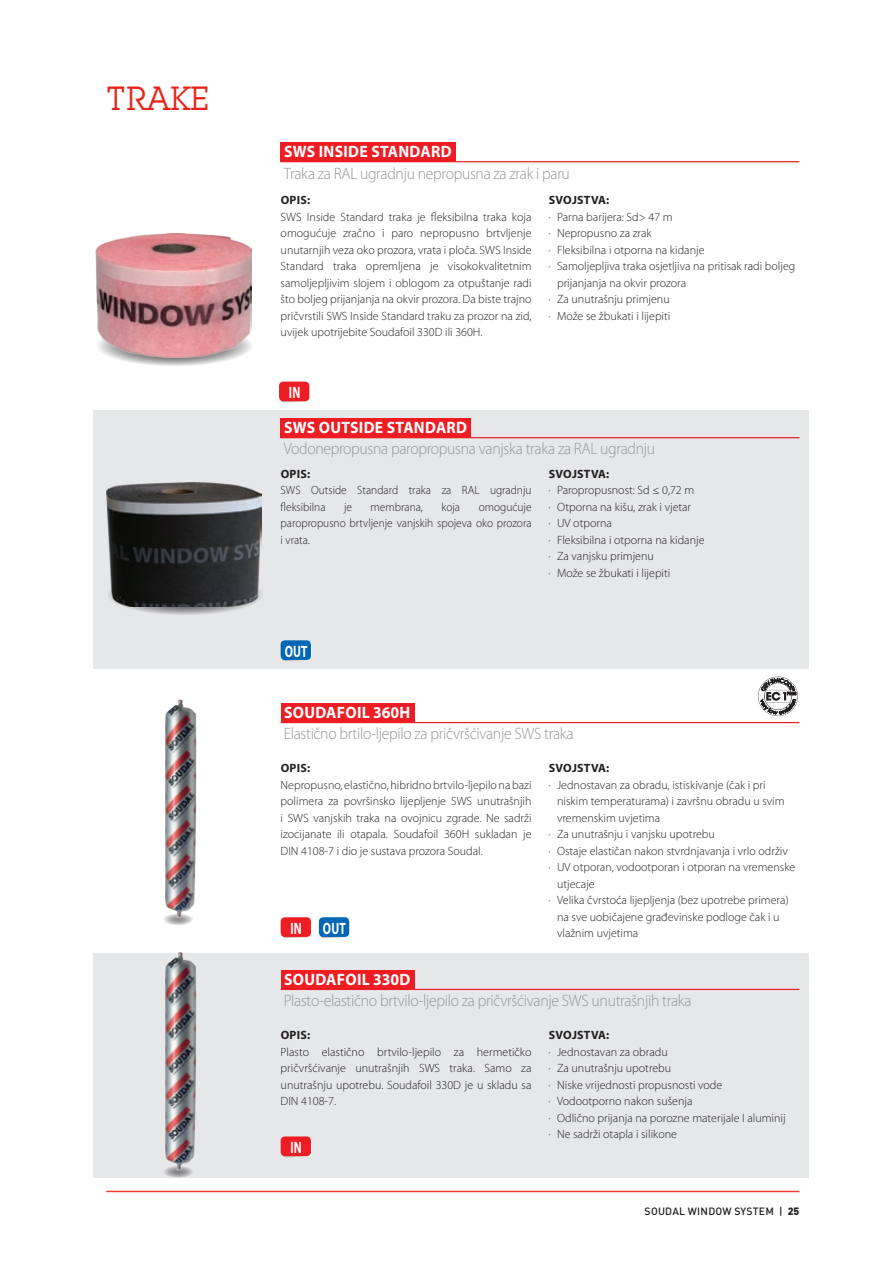
<style>
.page{position:relative;width:893px;height:1263px;background:#fff}
.page>*{position:absolute;margin:0;border:0;box-sizing:border-box;transform-origin:0 0}
.t1{font:33px "Lubalin Graph IT Cby BT";color:#e72419}
.t2{font:300 16.5px "Myriad Pro";letter-spacing:-.02em;color:#939598;scale:.95 1}
.t3{font:700 16.5px "Myriad Pro";letter-spacing:.02em;color:#fff;scale:.95 1}
.t4{font:700 16.5px "Myriad Pro";letter-spacing:.02em;color:#fff;scale:.7 1}
.t5{font:300 12px/16.5px "Myriad Pro";color:#231f20;text-align:justify}
.t6{font:300 12px/16.5px "Myriad Pro";color:#231f20;scale:.95 1}
.t7{font:700 12px "Myriad Pro";letter-spacing:.02em;color:#231f20}
.t8{font:500 10.5px "DIN Pro";letter-spacing:.02em;color:#231f20}
.s1{font-weight:900}
</style>
<div class="page">
<hr style="left:106px;top:1191px;width:693px;height:1px;background:#ee3e34">
<div style="left:94px;top:411px;width:715px;height:258px;background:#e6e7e9"></div>
<div style="left:94px;top:953px;width:715px;height:225px;background:#e6e7e9"></div>
<div style="left:281px;top:142px;width:175px;height:20px;background:#ee1d23"></div>
<hr style="left:281px;top:161px;width:518px;height:1px;background:#ee1d23">
<div style="left:281px;top:418px;width:190px;height:20px;background:#ee1d23"></div>
<hr style="left:281px;top:437px;width:518px;height:1px;background:#ee1d23">
<div style="left:281px;top:703px;width:134px;height:20px;background:#ee1d23"></div>
<hr style="left:281px;top:722px;width:518px;height:1px;background:#ee1d23">
<svg style="left:164px;top:918px;width:29px;height:7px"></svg>
<img style="left:165px;top:700px;width:31px;height:218px">
<svg style="left:164px;top:1170px;width:29px;height:8px"></svg>
<img style="left:165px;top:952px;width:31px;height:218px">
<svg style="left:282px;top:935px;width:29px;height:3px"></svg>
<div style="left:281px;top:917px;width:30px;height:20px;background:#ee1d23;border-radius:4px"></div>
<svg style="left:280px;top:383px;width:30px;height:19px"></svg>
<div style="left:279px;top:382px;width:30px;height:19px;background:#ee1d23;border-radius:4px"></div>
<svg style="left:320px;top:918px;width:30px;height:20px"></svg>
<div style="left:319px;top:917px;width:30px;height:20px;background:#0166b3;border-radius:4px"></div>
<svg style="left:282px;top:644px;width:30px;height:17px"></svg>
<div style="left:281px;top:640px;width:30px;height:20px;background:#0166b3;border-radius:4px"></div>
<div style="left:281px;top:970px;width:134px;height:20px;background:#ee1d23"></div>
<hr style="left:281px;top:989px;width:518px;height:1px;background:#ee1d23">
<svg style="left:282px;top:1140px;width:30px;height:17px"></svg>
<div style="left:281px;top:1136px;width:30px;height:20px;background:#ee1d23;border-radius:4px"></div>
<div style="left:758px;top:677px;width:40px;height:39px;border:13px solid #231f20;border-radius:50%"></div>
<div style="left:758px;top:677px;width:39px;height:39px;border:13px solid #fff;border-radius:50%"></div>
<svg style="left:115px;top:323px;width:137px;height:43px"></svg>
<img style="left:96px;top:234px;width:155px;height:124px">
<svg style="left:126px;top:607px;width:119px;height:8px"></svg>
<img style="left:106px;top:483px;width:156px;height:124px">
<svg style="left:760px;top:678px;width:37px;height:36px"></svg>
<h1 class="t1" style="left:106px;top:78px;width:104px">TRAKE</h1>
<h2 class="t3" style="left:284px;top:141px;width:104px">SWS INSIDE STANDARD</h2>
<h2 class="t2" style="left:284px;top:163px;width:303px">Traka za RAL ugradnju nepropusna za zrak i paru</h2>
<p class="t7" style="left:281px;top:192px;width:31px">OPIS:</p>
<p class="t5" style="left:281px;top:208px;width:252px">SWS Inside Standard traka je fleksibilna traka koja omogućuje zračno i paro nepropusno brtvljenje unutarnjih veza oko prozora, vrata i ploča. SWS Inside Standard traka opremljena je visokokvalitetnim samoljepljivim slojem i oblogom za otpuštanje radi što boljeg prijanjanja na okvir prozora. Da biste trajno pričvrstili SWS Inside Standard traku za prozor na zid, uvijek upotrijebite Soudafoil 330D ili 360H.</p>
<p class="t7" style="left:549px;top:192px;width:62px">SVOJSTVA:</p>
<p class="t5" style="left:549px;top:208px;width:126px">· Parna barijera: Sd&gt; 47 m</p>
<p class="t5" style="left:549px;top:225px;width:105px">· Nepropusno za zrak</p>
<p class="t5" style="left:549px;top:241px;width:157px">· Fleksibilna i otporna na kidanje</p>
<p class="t5" style="left:549px;top:258px;width:248px">· Samoljepljiva traka osjetljiva na pritisak radi boljeg</p>
<p class="t5" style="left:557px;top:274px;width:131px">prijanjanja na okvir prozora</p>
<p class="t5" style="left:549px;top:291px;width:123px">· Za unutrašnju primjenu</p>
<p class="t5" style="left:549px;top:307px;width:123px">· Može se žbukati i lijepiti</p>
<h2 class="t4" style="left:289px;top:381px;width:18px">IN</h2>
<h2 class="t3" style="left:284px;top:417px;width:120px">SWS OUTSIDE STANDARD</h2>
<h2 class="t2" style="left:284px;top:439px;width:392px">Vodonepropusna paropropusna vanjska traka za RAL ugradnju</h2>
<p class="t7" style="left:281px;top:466px;width:31px">OPIS:</p>
<p class="t6" style="left:281px;top:482px;width:266px">SWS Outside Standard traka za RAL ugradnju fleksibilna</p>
<p class="t6" style="left:344px;top:499px;width:10px">je</p>
<p class="t6" style="left:371px;top:499px;width:57px">membrana,</p>
<p class="t6" style="left:441px;top:499px;width:21px">koja</p>
<p class="t6" style="left:281px;top:499px;width:266px;text-align:justify;text-indent:198px">omogućuje paropropusno brtvljenje vanjskih spojeva oko prozora i vrata.</p>
<p class="t7" style="left:549px;top:466px;width:62px">SVOJSTVA:</p>
<p class="t5" style="left:549px;top:482px;width:157px;text-align:left">· Paropropusnost: Sd ≤ 0,72 m<br>· Otporna na kišu, zrak i vjetar<br>· UV otporna<br>· Fleksibilna i otporna na kidanje · Za vanjsku primjenu<br>· Može se žbukati i lijepiti</p>
<h2 class="t4" style="left:285px;top:640px;width:12px">OUT</h2>
<h2 class="t3" style="left:284px;top:702px;width:134px">SOUDAFOIL 360H</h2>
<h2 class="t2" style="left:284px;top:724px;width:307px">Elastično brtilo-ljepilo za pričvršćivanje SWS traka</h2>
<p class="t7" style="left:281px;top:760px;width:31px">OPIS:</p>
<p class="t5" style="left:281px;top:776px;width:252px">Nepropusno, elastično, hibridno brtvilo-ljepilo na bazi polimera za površinsko lijepljenje SWS unutrašnjih i SWS vanjskih traka na ovojnicu zgrade. Ne sadrži izocijanate ili otapala. Soudafoil 360H sukladan je DIN 4108-7 i dio je sustava prozora Soudal.</p>
<h2 class="t4" style="left:290px;top:917px;width:18px">IN</h2>
<h2 class="t4" style="left:323px;top:917px;width:12px">OUT</h2>
<p class="t7" style="left:549px;top:760px;width:62px">SVOJSTVA:</p>
<p class="t5" style="left:549px;top:776px;width:219px">· Jednostavan za obradu, istiskivanje (čak i pri</p>
<p class="t5" style="left:557px;top:793px;width:229px">niskim temperaturama) i završnu obradu u svim</p>
<p class="t5" style="left:557px;top:809px;width:105px">vremenskim uvjetima</p>
<p class="t5" style="left:549px;top:826px;width:168px">· Za unutrašnju i vanjsku upotrebu</p>
<p class="t5" style="left:549px;top:842px;width:241px">· Ostaje elastičan nakon stvrdnjavanja i vrlo održiv</p>
<p class="t5" style="left:549px;top:859px;width:248px">· UV otporan, vodootporan i otporan na vremenske</p>
<p class="t5" style="left:557px;top:875px;width:39px">utjecaje</p>
<p class="t5" style="left:549px;top:892px;width:242px">· Velika čvrstoća lijepljenja (bez upotrebe primera)</p>
<p class="t5" style="left:557px;top:908px;width:224px">na sve uobičajene građevinske podloge čak i u</p>
<p class="t5" style="left:557px;top:925px;width:83px">vlažnim uvjetima</p>
<h2 class="t3" style="left:284px;top:969px;width:21px">SOUDAFOIL</h2>
<h2 class="t3" style="left:373px;top:969px;width:41px">330D</h2>
<h2 class="t2" style="left:284px;top:991px;width:431px">Plasto-elastično brtvilo-ljepilo za pričvršćivanje SWS unutrašnjih traka</h2>
<p class="t7" style="left:281px;top:1027px;width:31px">OPIS:</p>
<p class="t5" style="left:281px;top:1043px;width:252px">Plasto elastično brtvilo-ljepilo za hermetičko pričvršćivanje unutrašnjih SWS traka. Samo za unutrašnju upotrebu. Soudafoil 330D je u skladu sa DIN 4108-7.</p>
<h2 class="t4" style="left:290px;top:1136px;width:18px">IN</h2>
<p class="t7" style="left:549px;top:1027px;width:62px">SVOJSTVA:</p>
<p class="t5" style="left:549px;top:1043px;width:239px;text-align:left">· Jednostavan za obradu<br>· Za unutrašnju upotrebu<br>· Niske vrijednosti propusnosti vode<br>· Vodootporno nakon sušenja<br>· Odlično prijanja na porozne materijale I aluminij · Ne sadrži otapla i silikone</p>
<p class="t8" style="left:645px;top:1203px;width:156px">SOUDAL WINDOW SYSTEM | <span class="s1">25</span></p>
</div>
